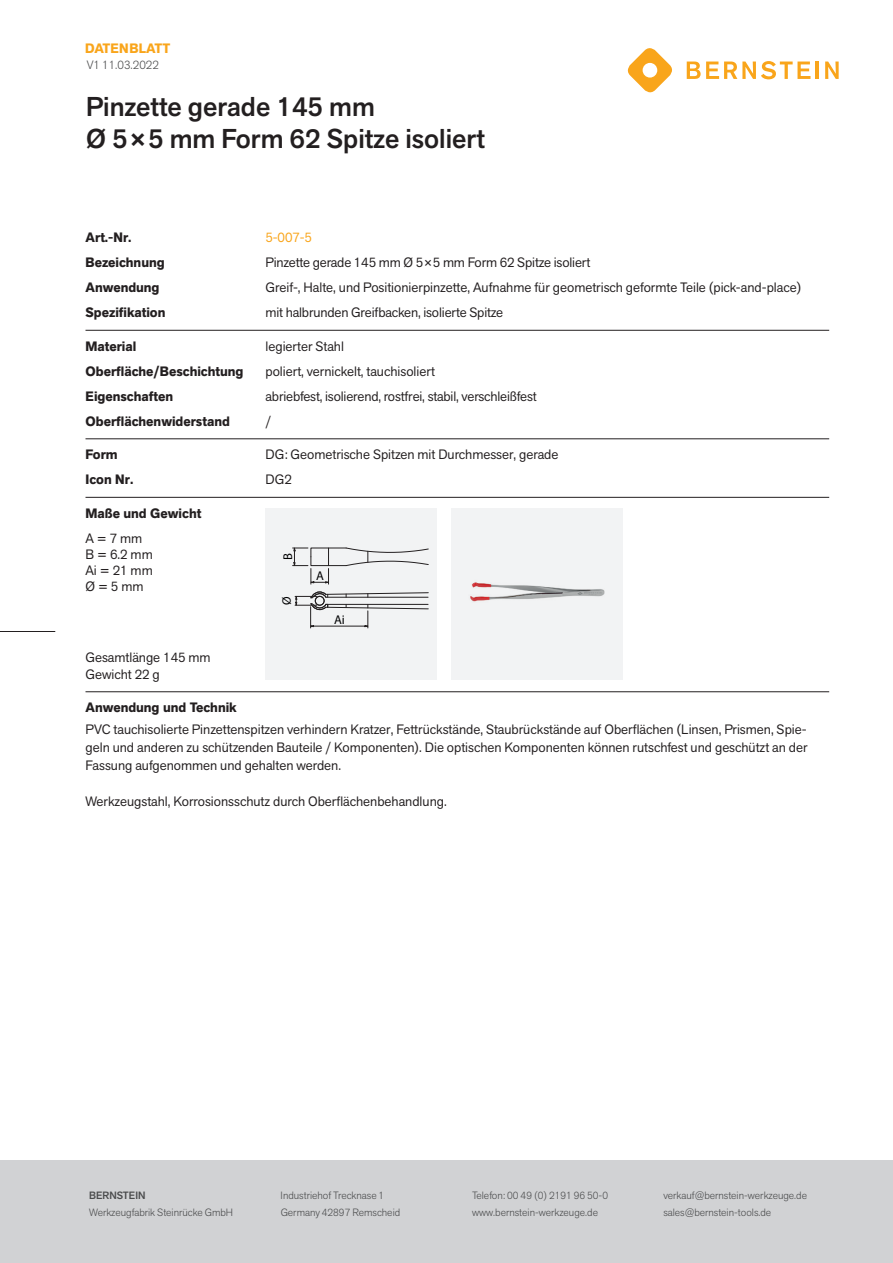
<style>
.page{position:relative;width:893px;height:1263px;background:#fff}
.page>*{position:absolute;margin:0;border:0;box-sizing:border-box;transform-origin:0 0}
.t1{font:500 27px/32.4px "Akzid Grtsk Next";color:#231f20}
.t2{font:13.5px/16.2px "Akzid Grtsk Next";color:#231f20}
.t3{font:700 13.5px "Akzid Grtsk Next";color:#231f20}
.t4{font:700 13.5px "Akzid Grtsk Next";letter-spacing:.01em;color:#f9a51b}
.t5{font:13.5px "Akzid Grtsk Next";color:#f9a51b}
.t6{font:12.75px "ISOCPEUR";color:#000001}
.t7{font:12.3px "ISOCPEUR";color:#000001}
.t8{font:300 12px "Akzid Grtsk Next";color:#4b4c4d}
.t9{font:300 10.5px "Akzid Grtsk Next";color:#4b4c4d}
.t10{font:500 10.5px "Akzid Grtsk Next";color:#4b4c4d}
</style>
<div class="page">
<div style="left:0;top:1161px;width:893px;height:102px;background:#d1d2d4"></div>
<hr style="left:86px;top:330px;width:743px;height:1px;background:#231f20">
<hr style="left:86px;top:439px;width:743px;height:1px;background:#231f20">
<hr style="left:86px;top:497px;width:743px;height:1px;background:#231f20">
<hr style="left:86px;top:691px;width:743px;height:1px;background:#231f20">
<div style="left:451px;top:508px;width:171px;height:171px;background:#f2f3f4"></div>
<img style="left:470px;top:582px;width:135px;height:20px">
<div style="left:266px;top:508px;width:171px;height:172px;background:#f2f3f4"></div>
<svg style="left:293px;top:547px;width:136px;height:37px"></svg>
<svg style="left:295px;top:591px;width:134px;height:37px"></svg>
<svg style="left:627px;top:48px;width:45px;height:45px"></svg>
<svg style="left:687px;top:61px;width:123px;height:18px"></svg>
<hr style="left:815px;top:62px;width:4px;height:17px;background:#f9a51b">
<svg style="left:825px;top:62px;width:14px;height:17px"></svg>
<hr style="left:0;top:631px;width:55px;height:1px;background:#231f20">
<p class="t4" style="left:85px;top:39px;width:87px">DATENBLATT</p>
<p class="t8" style="left:87px;top:57px;width:74px">V1 11.03.2022</p>
<h1 class="t1" style="left:86px;top:90px;width:400px">Pinzette gerade 145 mm<br>Ø 5×5 mm Form 62 Spitze isoliert</h1>
<p class="t3" style="left:86px;top:229px;width:48px">Art.-Nr.</p>
<p class="t5" style="left:265px;top:229px;width:48px">5-007-5</p>
<p class="t3" style="left:86px;top:254px;width:81px">Bezeichnung</p>
<p class="t2" style="left:265px;top:254px;width:326px">Pinzette gerade 145 mm Ø 5×5 mm Form 62 Spitze isoliert</p>
<p class="t3" style="left:86px;top:279px;width:76px">Anwendung</p>
<p class="t2" style="left:265px;top:279px;width:537px">Greif-, Halte, und Positionierpinzette, Aufnahme für geometrisch geformte Teile (pick-and-place)</p>
<p class="t3" style="left:86px;top:304px;width:81px">Spezifikation</p>
<p class="t2" style="left:265px;top:304px;width:239px">mit halbrunden Greifbacken, isolierte Spitze</p>
<p class="t3" style="left:86px;top:337px;width:52px">Material</p>
<p class="t2" style="left:265px;top:338px;width:80px">legierter Stahl</p>
<p class="t3" style="left:86px;top:362px;width:159px">Oberfläche/Beschichtung</p>
<p class="t2" style="left:265px;top:363px;width:171px">poliert, vernickelt, tauchisoliert</p>
<p class="t3" style="left:86px;top:387px;width:89px">Eigenschaften</p>
<p class="t2" style="left:265px;top:388px;width:273px">abriebfest, isolierend, rostfrei, stabil, verschleißfest</p>
<p class="t3" style="left:86px;top:412px;width:146px">Oberflächenwiderstand</p>
<p class="t2" style="left:265px;top:413px;width:7px">/</p>
<p class="t3" style="left:86px;top:446px;width:34px">Form</p>
<p class="t2" style="left:265px;top:446px;width:294px">DG: Geometrische Spitzen mit Durchmesser, gerade</p>
<p class="t3" style="left:86px;top:471px;width:49px">Icon Nr.</p>
<p class="t2" style="left:265px;top:471px;width:28px">DG2</p>
<p class="t3" style="left:86px;top:504px;width:117px">Maße und Gewicht</p>
<p class="t6" style="left:280px;top:560px;width:8px;rotate:-90deg">B</p>
<p class="t6" style="left:316px;top:568px;width:9px">A</p>
<p class="t7" style="left:279px;top:605px;width:10px;rotate:-90deg">Ø</p>
<p class="t6" style="left:334px;top:612px;width:12px">Ai</p>
<p class="t2" style="left:86px;top:530px;width:69px">A = 7 mm<br>B = 6.2 mm<br>Ai = 21 mm<br>Ø = 5 mm</p>
<p class="t2" style="left:86px;top:649px;width:127px">Gesamtlänge 145 mm<br>Gewicht 22 g</p>
<p class="t3" style="left:86px;top:698px;width:153px">Anwendung und Technik</p>
<p class="t2" style="left:86px;top:720px;width:723px;line-height:18px;text-align:justify">PVC tauchisolierte Pinzettenspitzen verhindern Kratzer, Fettrückstände, Staubrückstände auf Oberflächen (Linsen, Prismen, Spie&shy;geln und anderen zu schützenden Bauteile / Komponenten). Die optischen Komponenten können rutschfest und geschützt an der Fassung aufgenommen und gehalten werden.</p>
<p class="t2" style="left:86px;top:793px;width:363px">Werkzeugstahl, Korrosionsschutz durch Oberflächenbehandlung.</p>
<p class="t10" style="left:89px;top:1189px;width:58px">BERNSTEIN</p>
<p class="t9" style="left:281px;top:1189px;width:105px">Industriehof Trecknase 1</p>
<p class="t9" style="left:472px;top:1189px;width:138px">Telefon: 00 49 (0) 2191 96 50-0</p>
<p class="t9" style="left:663px;top:1189px;width:145px">verkauf@bernstein-werkzeuge.de</p>
<p class="t9" style="left:89px;top:1205px;width:145px">Werkzeugfabrik Steinrücke GmbH</p>
<p class="t9" style="left:281px;top:1205px;width:121px">Germany 42897 Remscheid</p>
<p class="t9" style="left:472px;top:1205px;width:127px">www.bernstein-werkzeuge.de</p>
<p class="t9" style="left:663px;top:1205px;width:109px">sales@bernstein-tools.de</p>
</div>
